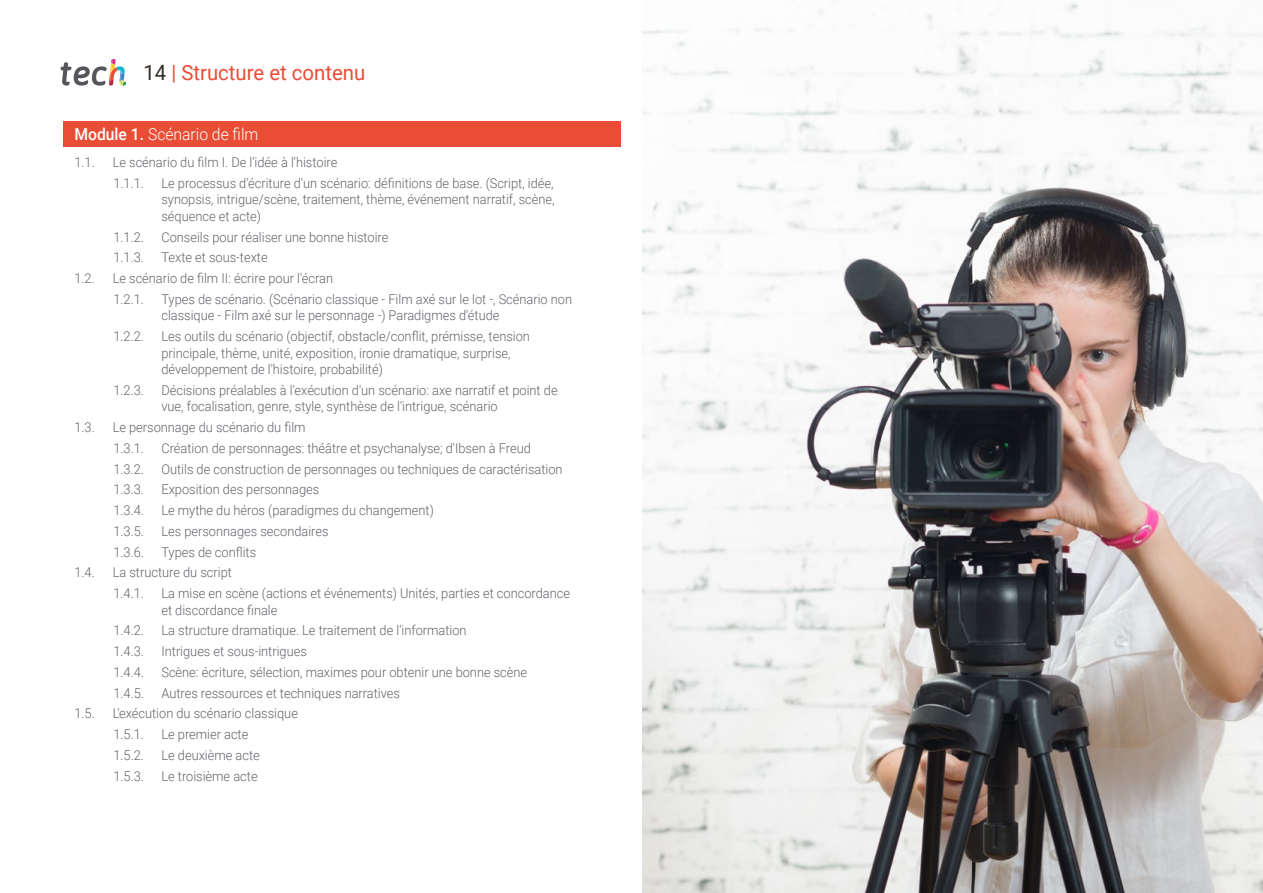
<style>
.page{position:relative;width:1263px;height:893px;background:#fff}
.page>*{position:absolute;margin:0;border:0;box-sizing:border-box;transform-origin:0 0}
.t1{font:21px "Roboto";color:#e94d35}
.t2{font:300 16.5px "Roboto";color:#fff;scale:.95 1}
.t3{font:300 13.5px/16.5px "Roboto";color:#61646a;scale:.95 1}
.s1{color:#312e20}
.s2{font-weight:500}
</style>
<div class="page">
<svg style="left:61px;top:59px;width:65px;height:27px"></svg>
<div style="left:63px;top:121px;width:558px;height:25px;background:#e94d35"></div>
<img style="left:642px;top:2px;width:621px;height:891px">
<h1 class="t1" style="left:144px;top:57px;width:223px"><span class="s1">14</span> | Structure et contenu</h1>
<p class="t2" style="left:74px;top:123px;width:195px"><span class="s2">Module 1.</span> Scénario de film</p>
<p class="t3" style="left:74px;top:154px;width:23px">1.1.</p>
<p class="t3" style="left:113px;top:151px;width:238px;line-height:20.7px">Le scénario du film I. De l'idée à l'histoire<br>1.1.1.</p>
<p class="t3" style="left:161px;top:174px;width:415px;text-align:justify">Le processus d'écriture d'un scénario: définitions de base. (Script, idée, synopsis, intrigue/scène, traitement, thème, événement narratif, scène, séquence et acte)</p>
<p class="t3" style="left:113px;top:228px;width:34px">1.1.2.</p>
<p class="t3" style="left:161px;top:228px;width:240px">Conseils pour réaliser une bonne histoire</p>
<p class="t3" style="left:113px;top:249px;width:34px">1.1.3.</p>
<p class="t3" style="left:161px;top:249px;width:113px">Texte et sous-texte</p>
<p class="t3" style="left:74px;top:270px;width:23px">1.2.</p>
<p class="t3" style="left:113px;top:267px;width:233px;line-height:20.7px">Le scénario de film II: écrire pour l'écran<br>1.2.1.</p>
<p class="t3" style="left:161px;top:290px;width:434px">Types de scénario. (Scénario classique - Film axé sur le lot -, Scénario non classique - Film axé sur le personnage -) Paradigmes d'étude</p>
<p class="t3" style="left:113px;top:328px;width:34px">1.2.2.</p>
<p class="t3" style="left:161px;top:328px;width:389px">Les outils du scénario (objectif, obstacle/conflit, prémisse, tension principale, thème, unité, exposition, ironie dramatique, surprise, développement de l'histoire, probabilité)</p>
<p class="t3" style="left:113px;top:381px;width:34px">1.2.3.</p>
<p class="t3" style="left:161px;top:381px;width:419px">Décisions préalables à l'exécution d'un scénario: axe narratif et point de vue, focalisation, genre, style, synthèse de l'intrigue, scénario</p>
<p class="t3" style="left:74px;top:418px;width:23px">1.3.</p>
<p class="t3" style="left:113px;top:416px;width:205px;line-height:20.7px">Le personnage du scénario du film<br>1.3.1.</p>
<p class="t3" style="left:161px;top:439px;width:390px">Création de personnages: théâtre et psychanalyse; d'Ibsen à Freud</p>
<p class="t3" style="left:113px;top:460px;width:34px">1.3.2.</p>
<p class="t3" style="left:161px;top:460px;width:424px">Outils de construction de personnages ou techniques de caractérisation</p>
<p class="t3" style="left:113px;top:481px;width:34px">1.3.3.</p>
<p class="t3" style="left:161px;top:481px;width:168px">Exposition des personnages</p>
<p class="t3" style="left:113px;top:501px;width:34px">1.3.4.</p>
<p class="t3" style="left:161px;top:501px;width:288px">Le mythe du héros (paradigmes du changement)</p>
<p class="t3" style="left:113px;top:522px;width:34px">1.3.5.</p>
<p class="t3" style="left:161px;top:522px;width:177px">Les personnages secondaires</p>
<p class="t3" style="left:113px;top:543px;width:34px">1.3.6.</p>
<p class="t3" style="left:161px;top:543px;width:101px">Types de conflits</p>
<p class="t3" style="left:74px;top:564px;width:23px">1.4.</p>
<p class="t3" style="left:113px;top:562px;width:127px;line-height:20.7px">La structure du script<br>1.4.1.</p>
<p class="t3" style="left:161px;top:584px;width:432px">La mise en scène (actions et événements) Unités, parties et concordance et discordance finale</p>
<p class="t3" style="left:113px;top:622px;width:34px">1.4.2.</p>
<p class="t3" style="left:161px;top:622px;width:323px">La structure dramatique. Le traitement de l'information</p>
<p class="t3" style="left:113px;top:642px;width:34px">1.4.3.</p>
<p class="t3" style="left:161px;top:642px;width:155px">Intrigues et sous-intrigues</p>
<p class="t3" style="left:113px;top:663px;width:34px">1.4.4.</p>
<p class="t3" style="left:161px;top:663px;width:386px">Scène: écriture, sélection, maximes pour obtenir une bonne scène</p>
<p class="t3" style="left:113px;top:684px;width:34px">1.4.5.</p>
<p class="t3" style="left:161px;top:684px;width:253px">Autres ressources et techniques narratives</p>
<p class="t3" style="left:74px;top:705px;width:23px">1.5.</p>
<p class="t3" style="left:113px;top:703px;width:197px;line-height:20.7px">L'exécution du scénario classique<br>1.5.1.</p>
<p class="t3" style="left:161px;top:725px;width:93px">Le premier acte</p>
<p class="t3" style="left:113px;top:746px;width:34px">1.5.2.</p>
<p class="t3" style="left:161px;top:746px;width:105px">Le deuxième acte</p>
<p class="t3" style="left:113px;top:767px;width:34px">1.5.3.</p>
<p class="t3" style="left:161px;top:767px;width:103px">Le troisième acte</p>
</div>
